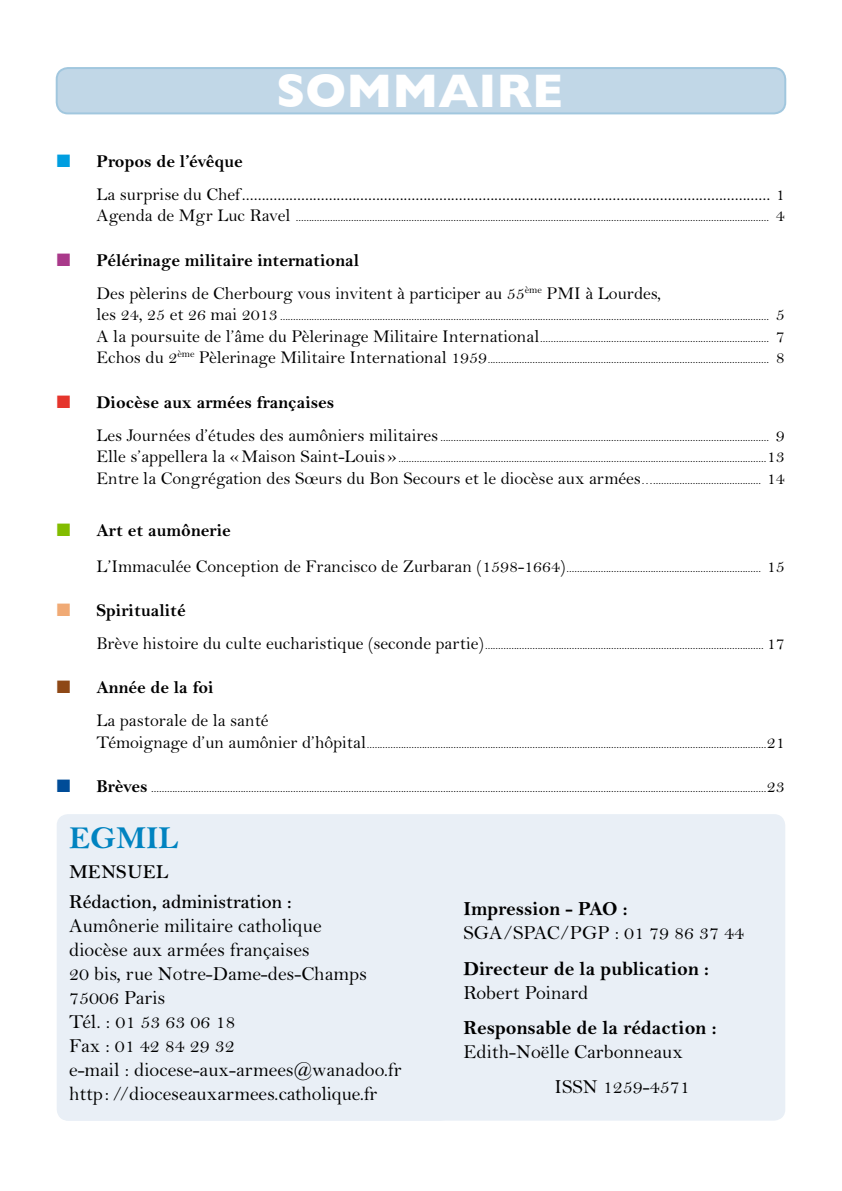
<style>
.page{position:relative;width:842px;height:1191px;background:#fff}
.page>*{position:absolute;margin:0;border:0;box-sizing:border-box;transform-origin:0 0}
.t1{font:700 48px "Gill Sans";color:#fff}
.t2{font:700 32px "Bell MT Std";color:#0083c0}
.t3{font:20px/24px "Bell MT Std";color:#000}
.t4{font:700 20px "Bell MT Std";color:#000}
.t5{font:600 20px/29.6px "Bell MT Std";color:#000}
.t6{font:18px/33px "Bell MT Std";color:#000}
.t7{font:700 18px "Bell MT Std";color:#000}
.t8{font:12px/21.6px "Bell MT Std";color:#000;text-align:justify}
.s1{color:#009ee0}
.s2{font-weight:700}
.s3{font-size:18px}
.s4{color:#a9398a}
.s5{color:#e5352c}
.s6{font-size:12px}
.s7{color:#82bc00}
.s8{color:#f0aa75}
.s9{color:#8e4816}
.s10{color:#004c98}
.s11{font-weight:700;font-size:18px}
</style>
<div class="page">
<div style="left:57px;top:68px;width:728px;height:45px;background:#c1d7e7;border-radius:11px"></div>
<div style="left:56px;top:67px;width:730px;height:47px;border:2px solid #79afd1;border-radius:11px"></div>
<div style="left:57px;top:814px;width:728px;height:306px;background:#e9eff6;border-radius:11px"></div>
<h1 class="t1" style="left:276px;top:63px;width:289px">SOMMAIRE</h1>
<h3 class="t6" style="left:96px;top:145px;width:690px;text-indent:-40px"><span class="s1">■</span> <span class="s2">Propos de l’évêque<br></span>La surprise du Chef...................................................................................................................................... 1</h3>
<p class="t8" style="left:96px;top:207px;width:690px"><span class="s3">Agenda de Mgr luc Ravel</span> .................................................................................................................................................................................... <span class="s3">4</span></p>
<h3 class="t6" style="left:96px;top:244px;width:566px;text-indent:-40px"><span class="s4">■</span> <span class="s2">Pélérinage militaire international<br></span>Des pèlerins de Cherbourg vous invitent à participer au 55<sup>ème</sup> PMI à Lourdes,</h3>
<p class="t8" style="left:96px;top:306px;width:690px"><span class="s3">les 24, 25 et 26 mai 2013</span> .......................................................................................................................................................................................... <span class="s3">5<br>A la poursuite de l’âme du Pèlerinage Militaire International</span>....................................................................................... <span class="s3">7<br>Echos du 2</span><sup>ème</sup> <span class="s3">Pèlerinage Militaire International 1959</span>........................................................................................................... <span class="s3">8</span></p>
<h3 class="t7" style="left:57px;top:392px;width:279px"><span class="s5">■</span> Diocèse aux armées françaises</h3>
<p class="t8" style="left:96px;top:426px;width:690px"><span class="s3">Les Journées d’études des aumôniers militaires</span> ............................................................................................................................. <span class="s3">9<br>Elle s’appellera la «Maison Saint-Louis»</span>............................................................................................................................................<span class="s3">13</span></p>
<h3 class="t6" style="left:96px;top:462px;width:690px">Entre la Congrégation des Sœurs du Bon Secours et le diocèse aux armées<span class="s6">….........................................</span> 14</h3>
<h3 class="t7" style="left:57px;top:520px;width:176px"><span class="s7">■</span> Art et aumônerie</h3>
<p class="t8" style="left:96px;top:557px;width:690px"><span class="s3">L’Immaculée Conception de Francisco de Zurbaran (1598-1664)</span>.......................................................................... <span class="s3">15</span></p>
<h3 class="t7" style="left:57px;top:600px;width:131px"><span class="s8">■</span> Spiritualité</h3>
<p class="t8" style="left:96px;top:634px;width:690px"><span class="s3">Brève histoire du culte eucharistique (seconde partie)</span>.......................................................................................................... <span class="s3">17</span></p>
<h3 class="t6" style="left:96px;top:671px;width:174px;text-indent:-40px"><span class="s9">■</span> <span class="s2">Année de la foi<br></span>La pastorale de la santé</h3>
<p class="t8" style="left:96px;top:733px;width:690px"><span class="s3">Témoignage d’un aumônier d’hôpital</span>........................................................................................................................................................<span class="s3">21</span></p>
<p class="t8" style="left:57px;top:778px;width:729px"><span class="s10">■</span> <span class="s11">Brèves</span> ..........................................................................................................................................................................................................................................<span class="s3">23</span></p>
<h2 class="t2" style="left:69px;top:820px;width:111px">EGMIL</h2>
<h3 class="t5" style="left:69px;top:857px;width:224px">Mensuel<br>Rédaction, administration :</h3>
<h3 class="t3" style="left:69px;top:913px;width:334px">Aumônerie militaire catholique<br>diocèse aux armées françaises<br>20 bis, rue Notre-Dame-des-Champs<br>75006 Paris<br>Tél. : 01 53 63 06 18<br>Fax : 01 42 84 29 32<br>e-mail : diocese-aux-armees@wanadoo.fr http: //dioceseauxarmees.catholique.fr</h3>
<h3 class="t4" style="left:463px;top:897px;width:166px">Impression - PAO :</h3>
<h3 class="t3" style="left:463px;top:921px;width:282px">SGA/SPAC/PGP : 01 79 86 37 44</h3>
<h3 class="t4" style="left:463px;top:957px;width:247px">Directeur de la publication :</h3>
<h3 class="t3" style="left:463px;top:980px;width:127px">Robert Poinard</h3>
<h3 class="t4" style="left:463px;top:1016px;width:255px">Responsable de la rédaction :</h3>
<h3 class="t3" style="left:555px;top:1034px;width:137px;line-height:35.4px;text-indent:-91px">Edith-Noëlle Carbonneaux<br>ISSN 1259-4571</h3>
</div>
